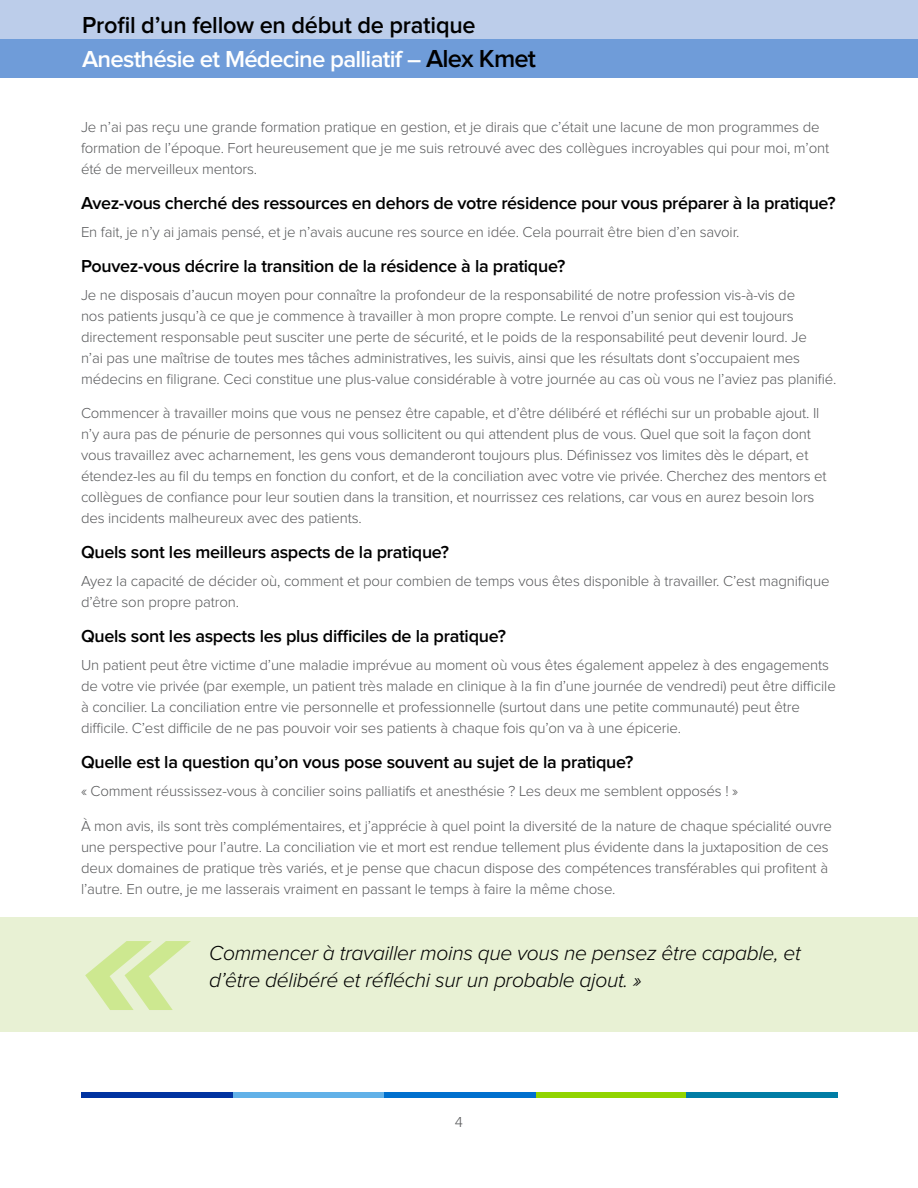
<style>
.page{position:relative;width:918px;height:1188px;background:#fff}
.page>*{position:absolute;margin:0;border:0;box-sizing:border-box;transform-origin:0 0}
.t1{font:600 24px/34.5px "Proxima Nova";letter-spacing:-.03em;color:#000}
.t2{font:italic 300 21px/27px "Proxima Nova";letter-spacing:-.015em;color:#000}
.t3{font:600 18px "Proxima Nova";letter-spacing:-.015em;color:#000}
.t4{font:300 15px/21px "Proxima Nova";letter-spacing:-.01em;color:#58595b}
.s1{color:#fff}
.s2{font-size:25.5px}
</style>
<div class="page">
<div style="left:82px;top:1092px;width:151px;height:5px;background:#0033a1"></div>
<div style="left:233px;top:1092px;width:151px;height:5px;background:#61b1e8"></div>
<div style="left:384px;top:1092px;width:152px;height:5px;background:#0070ce"></div>
<div style="left:536px;top:1092px;width:151px;height:5px;background:#91d400"></div>
<div style="left:686px;top:1092px;width:152px;height:5px;background:#007da5"></div>
<div style="left:0;top:0;width:918px;height:39px;background:#bccdea"></div>
<div style="left:0;top:39px;width:918px;height:39px;background:#6f9cd9"></div>
<div style="left:0;top:917px;width:918px;height:114px;background:#e8f1d4"></div>
<svg style="left:85px;top:941px;width:106px;height:69px"></svg>
<h1 class="t1" style="left:82px;top:8px;width:456px">Profil d’un fellow en début de pratique<br><span class="s1">Anesthésie et Médecine palliatif –</span> <span class="s2">Alex Kmet</span></h1>
<p class="t4" style="left:81px;top:116px;width:750px">Je n’ai pas reçu une grande formation pratique en gestion, et je dirais que c’était une lacune de mon programmes de formation de l’époque. Fort heureusement que je me suis retrouvé avec des collègues incroyables qui pour moi, m’ont été de merveilleux mentors.</p>
<p class="t3" style="left:81px;top:193px;width:756px">Avez-vous cherché des ressources en dehors de votre résidence pour vous préparer à la pratique?</p>
<p class="t4" style="left:81px;top:221px;width:660px">En fait, je n’y ai jamais pensé, et je n’avais aucune res source en idée. Cela pourrait être bien d’en savoir.</p>
<p class="t3" style="left:81px;top:256px;width:486px">Pouvez-vous décrire la transition de la résidence à la pratique?</p>
<p class="t4" style="left:81px;top:284px;width:757px">Je ne disposais d’aucun moyen pour connaître la profondeur de la responsabilité de notre profession vis-à-vis de<br>nos patients jusqu’à ce que je commence à travailler à mon propre compte. Le renvoi d’un senior qui est toujours directement responsable peut susciter une perte de sécurité, et le poids de la responsabilité peut devenir lourd. Je<br>n’ai pas une maîtrise de toutes mes tâches administratives, les suivis, ainsi que les résultats dont s’occupaient mes médecins en filigrane. Ceci constitue une plus-value considérable à votre journée au cas où vous ne l’aviez pas planifié.</p>
<p class="t4" style="left:81px;top:403px;width:747px">Commencer à travailler moins que vous ne pensez être capable, et d’être délibéré et réfléchi sur un probable ajout. Il n’y aura pas de pénurie de personnes qui vous sollicitent ou qui attendent plus de vous. Quel que soit la façon dont vous travaillez avec acharnement, les gens vous demanderont toujours plus. Définissez vos limites dès le départ, et étendez-les au fil du temps en fonction du confort, et de la conciliation avec votre vie privée. Cherchez des mentors et collègues de confiance pour leur soutien dans la transition, et nourrissez ces relations, car vous en aurez besoin lors des incidents malheureux avec des patients.</p>
<p class="t3" style="left:81px;top:542px;width:370px">Quels sont les meilleurs aspects de la pratique?</p>
<p class="t4" style="left:81px;top:571px;width:750px">Ayez la capacité de décider où, comment et pour combien de temps vous êtes disponible à travailler. C’est magnifique d’être son propre patron.</p>
<p class="t3" style="left:81px;top:626px;width:427px">Quels sont les aspects les plus difficiles de la pratique?</p>
<p class="t4" style="left:81px;top:655px;width:756px">Un patient peut être victime d’une maladie imprévue au moment où vous êtes également appelez à des engagements de votre vie privée (par exemple, un patient très malade en clinique à la fin d’une journée de vendredi) peut être difficile à concilier. La conciliation entre vie personnelle et professionnelle (surtout dans une petite communauté) peut être difficile. C’est difficile de ne pas pouvoir voir ses patients à chaque fois qu’on va à une épicerie.</p>
<p class="t3" style="left:81px;top:752px;width:554px">Quelle est la question qu’on vous pose souvent au sujet de la pratique?</p>
<p class="t4" style="left:81px;top:781px;width:659px">« Comment réussissez-vous à concilier soins palliatifs et anesthésie ? Les deux me semblent opposés ! »</p>
<p class="t4" style="left:81px;top:815px;width:752px">À mon avis, ils sont très complémentaires, et j’apprécie à quel point la diversité de la nature de chaque spécialité ouvre une perspective pour l’autre. La conciliation vie et mort est rendue tellement plus évidente dans la juxtaposition de ces deux domaines de pratique très variés, et je pense que chacun dispose des compétences transférables qui profitent à l’autre. En outre, je me lasserais vraiment en passant le temps à faire la même chose.</p>
<h2 class="t2" style="left:209px;top:939px;width:593px">Commencer à travailler moins que vous ne pensez être capable, et d’être délibéré et réfléchi sur un probable ajout. »</h2>
<p class="t4" style="left:455px;top:1112px;width:10px">4</p>
</div>
